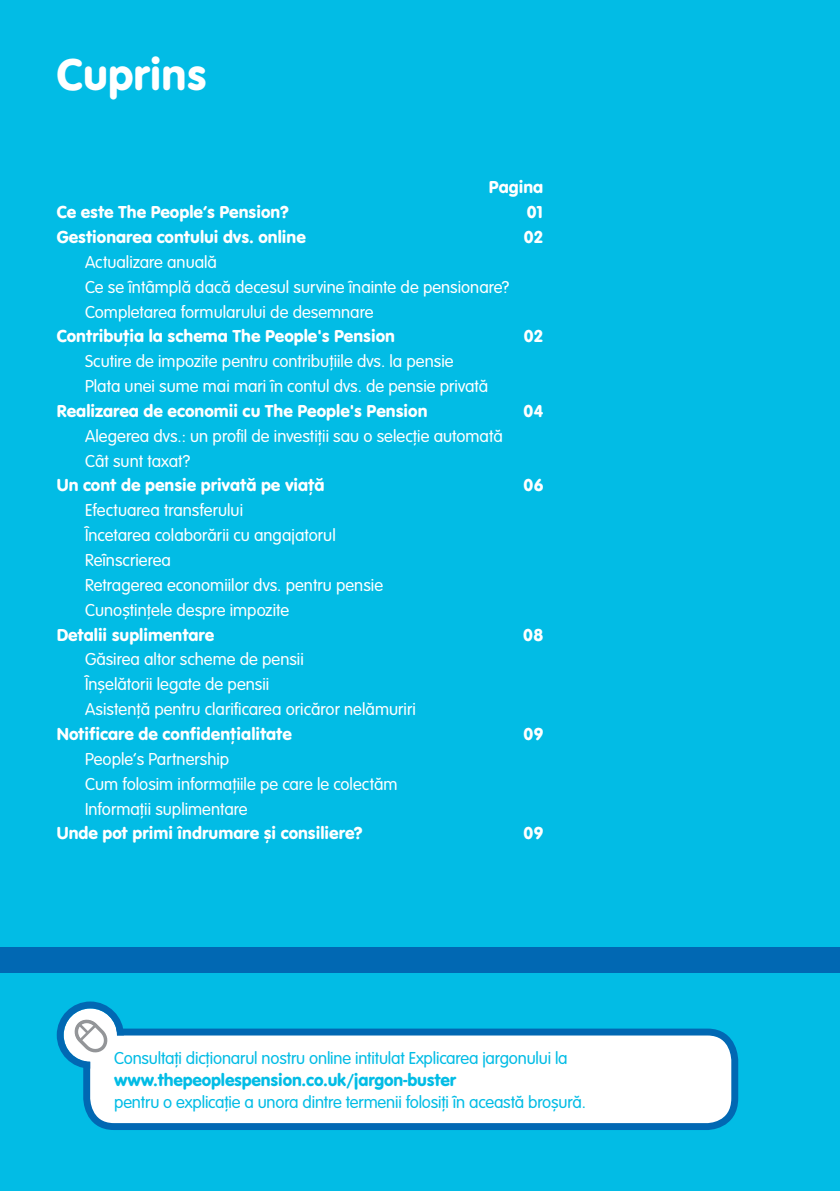
<style>
.page{position:relative;width:840px;height:1191px;background:#fff}
.page>*{position:absolute;margin:0;border:0;box-sizing:border-box;transform-origin:0 0}
.t1{font:46px "VAG Rundschrift D";color:#fff}
.t2{font:300 18px/24.8px "VAG Rundschrift D";color:#fff}
.t3{font:18px "VAG Rundschrift D";color:#fff}
.t4{font:300 18px "VAG Rundschrift D";letter-spacing:-.01em;color:#02bce5}
.t5{font:18px "VAG Rundschrift D";letter-spacing:-.01em;color:#02bce5}
</style>
<div class="page">
<div style="left:0;top:0;width:839px;height:1191px;background:#02bce5"></div>
<div style="left:87px;top:1032px;width:647px;height:94px;background:#fff;border-radius:28px"></div>
<div style="left:83px;top:1028px;width:654px;height:102px;border:7px solid #0168b3;border-radius:28px"></div>
<svg style="left:57px;top:1001px;width:67px;height:67px"></svg>
<div style="left:0;top:948px;width:839px;height:24px;background:#0168b3"></div>
<h1 class="t1" style="left:57px;top:48px;width:151px">Cuprins</h1>
<p class="t3" style="left:488px;top:177px;width:56px">Pagina</p>
<p class="t3" style="left:57px;top:201px;width:234px">Ce este The People’s Pension?</p>
<p class="t3" style="left:526px;top:201px;width:18px">01</p>
<p class="t3" style="left:57px;top:226px;width:250px">Gestionarea contului dvs. online</p>
<p class="t3" style="left:523px;top:226px;width:21px">02</p>
<p class="t2" style="left:85px;top:250px;width:425px">Actualizare anuală<br>Ce se întâmplă dacă decesul survine înainte de pensionare?<br>Completarea formularului de desemnare</p>
<p class="t3" style="left:57px;top:326px;width:339px">Contribuția la schema The People's Pension</p>
<p class="t3" style="left:523px;top:326px;width:21px">02</p>
<p class="t2" style="left:85px;top:349px;width:404px">Scutire de impozite pentru contribuțiile dvs. la pensie<br>Plata unei sume mai mari în contul dvs. de pensie privată</p>
<p class="t3" style="left:57px;top:400px;width:372px">Realizarea de economii cu The People's Pension</p>
<p class="t3" style="left:523px;top:400px;width:22px">04</p>
<p class="t2" style="left:85px;top:424px;width:419px">Alegerea dvs.: un profil de investiții sau o selecție automată<br>Cât sunt taxat?</p>
<p class="t3" style="left:57px;top:475px;width:269px">Un cont de pensie privată pe viață</p>
<p class="t3" style="left:523px;top:475px;width:22px">06</p>
<p class="t2" style="left:85px;top:498px;width:299px">Efectuarea transferului<br>Încetarea colaborării cu angajatorul<br>Reînscrierea<br>Retragerea economiilor dvs. pentru pensie<br>Cunoștințele despre impozite</p>
<p class="t3" style="left:57px;top:624px;width:159px">Detalii suplimentare</p>
<p class="t3" style="left:522px;top:624px;width:22px">08</p>
<p class="t2" style="left:85px;top:647px;width:332px">Găsirea altor scheme de pensii<br>Înșelătorii legate de pensii<br>Asistență pentru clarificarea oricăror nelămuriri</p>
<p class="t3" style="left:57px;top:723px;width:236px">Notificare de confidențialitate</p>
<p class="t3" style="left:523px;top:723px;width:22px">09</p>
<p class="t2" style="left:85px;top:747px;width:314px">People’s Partnership<br>Cum folosim informațiile pe care le colectăm<br>Informații suplimentare</p>
<p class="t3" style="left:57px;top:822px;width:307px">Unde pot primi îndrumare și consiliere?</p>
<p class="t3" style="left:523px;top:822px;width:22px">09</p>
<p class="t4" style="left:114px;top:1048px;width:455px">Consultați dicționarul nostru online intitulat Explicarea jargonului la</p>
<p class="t5" style="left:114px;top:1069px;width:343px">www.thepeoplespension.co.uk/jargon-buster</p>
<p class="t4" style="left:114px;top:1092px;width:473px">pentru o explicație a unora dintre termenii folosiți în această broșură.</p>
</div>
